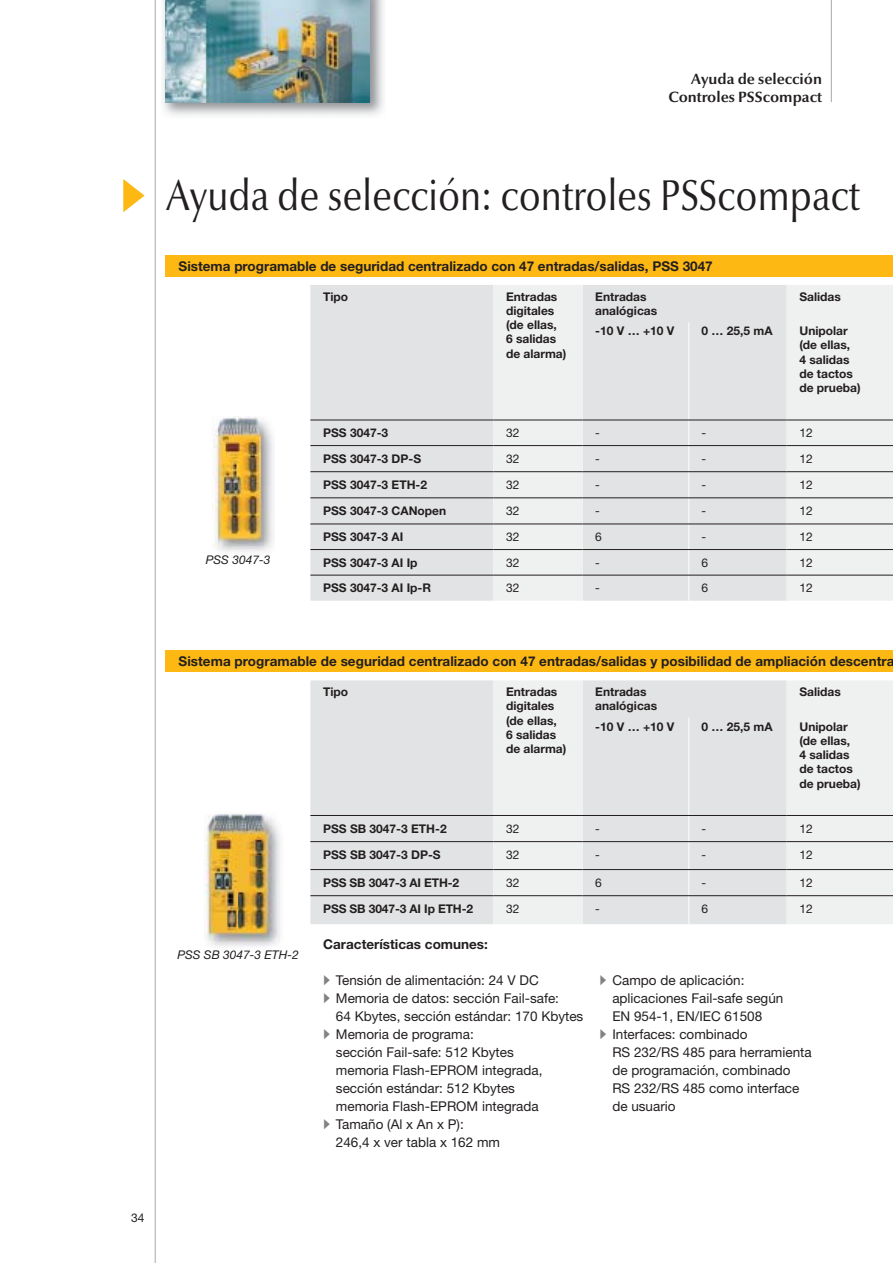
<style>
.page{position:relative;width:893px;height:1263px;background:#fff}
.page>*{position:absolute;margin:0;border:0;box-sizing:border-box;transform-origin:0 0}
.t1{font:43.5px "Optima Nova LT Pro";color:#231f20;scale:.85 1}
.t2{font:700 15px/18px "Optima Nova LT Pro";color:#231f20;text-align:right}
.t3{font:13.5px/18px "Helvetica Neue LT Pro";color:#231f20}
.t4{font:700 13.5px "Helvetica Neue LT Pro";color:#231f20}
.t5{font:700 12px/14.2px "Helvetica Neue LT Pro";color:#231f20}
.t6{font:12px "Helvetica Neue LT Pro";color:#231f20}
.t7{font:italic 12px "Helvetica Neue LT Pro";color:#231f20}
.s1{color:#808285}
</style>
<div class="page">
<img style="left:163px;top:0;width:221px;height:116px">
<img style="left:166px;top:0;width:204px;height:102px">
<div style="left:166px;top:651px;width:727px;height:21px;background:#fdb813"></div>
<div style="left:166px;top:255px;width:727px;height:21px;background:#fdb813"></div>
<svg style="left:123px;top:179px;width:22px;height:33px"></svg>
<img style="left:212px;top:422px;width:62px;height:130px">
<img style="left:213px;top:416px;width:51px;height:130px">
<img style="left:204px;top:820px;width:76px;height:127px">
<img style="left:205px;top:814px;width:67px;height:127px">
<hr style="left:831px;top:0;width:1px;height:102px;background:#a7a9ac">
<hr style="left:155px;top:0;width:1px;height:1262px;background:#a7a9ac">
<div style="left:310px;top:285px;width:183px;height:316px;background:#e2e3e4"></div>
<svg style="left:493px;top:285px;width:400px;height:316px;fill:#e2e3e4"></svg>
<hr style="left:310px;top:420px;width:183px;height:1px;background:#231f20">
<hr style="left:310px;top:445px;width:183px;height:1px;background:#231f20">
<hr style="left:310px;top:471px;width:183px;height:1px;background:#231f20">
<hr style="left:310px;top:497px;width:183px;height:1px;background:#231f20">
<hr style="left:310px;top:524px;width:183px;height:1px;background:#231f20">
<hr style="left:310px;top:549px;width:183px;height:1px;background:#231f20">
<hr style="left:310px;top:575px;width:183px;height:1px;background:#231f20">
<hr style="left:493px;top:445px;width:90px;height:1px;background:#231f20">
<hr style="left:493px;top:471px;width:90px;height:1px;background:#231f20">
<hr style="left:493px;top:497px;width:90px;height:1px;background:#231f20">
<hr style="left:493px;top:524px;width:90px;height:1px;background:#231f20">
<hr style="left:493px;top:549px;width:90px;height:1px;background:#231f20">
<hr style="left:493px;top:575px;width:90px;height:1px;background:#231f20">
<hr style="left:493px;top:420px;width:90px;height:1px;background:#231f20">
<hr style="left:688px;top:322px;width:1px;height:98px;background:#fff">
<svg style="left:688px;top:421px;width:1px;height:180px"></svg>
<hr style="left:583px;top:420px;width:204px;height:1px;background:#231f20">
<hr style="left:583px;top:445px;width:204px;height:1px;background:#231f20">
<hr style="left:583px;top:471px;width:204px;height:1px;background:#231f20">
<hr style="left:583px;top:497px;width:204px;height:1px;background:#231f20">
<hr style="left:583px;top:524px;width:204px;height:1px;background:#231f20">
<hr style="left:583px;top:549px;width:204px;height:1px;background:#231f20">
<hr style="left:583px;top:575px;width:204px;height:1px;background:#231f20">
<hr style="left:787px;top:420px;width:106px;height:1px;background:#231f20">
<hr style="left:787px;top:445px;width:106px;height:1px;background:#231f20">
<hr style="left:787px;top:471px;width:106px;height:1px;background:#231f20">
<hr style="left:787px;top:497px;width:106px;height:1px;background:#231f20">
<hr style="left:787px;top:524px;width:106px;height:1px;background:#231f20">
<hr style="left:787px;top:549px;width:106px;height:1px;background:#231f20">
<hr style="left:787px;top:575px;width:106px;height:1px;background:#231f20">
<div style="left:310px;top:680px;width:183px;height:244px;background:#e2e3e4"></div>
<svg style="left:493px;top:680px;width:400px;height:244px;fill:#e2e3e4"></svg>
<hr style="left:310px;top:841px;width:183px;height:1px;background:#231f20">
<hr style="left:310px;top:869px;width:183px;height:1px;background:#231f20">
<hr style="left:310px;top:895px;width:183px;height:1px;background:#231f20">
<hr style="left:493px;top:841px;width:90px;height:1px;background:#231f20">
<hr style="left:493px;top:869px;width:90px;height:1px;background:#231f20">
<hr style="left:493px;top:895px;width:90px;height:1px;background:#231f20">
<hr style="left:688px;top:718px;width:1px;height:97px;background:#fff">
<svg style="left:688px;top:816px;width:1px;height:108px"></svg>
<hr style="left:583px;top:841px;width:204px;height:1px;background:#231f20">
<hr style="left:583px;top:869px;width:204px;height:1px;background:#231f20">
<hr style="left:583px;top:895px;width:204px;height:1px;background:#231f20">
<hr style="left:787px;top:841px;width:106px;height:1px;background:#231f20">
<hr style="left:787px;top:869px;width:106px;height:1px;background:#231f20">
<hr style="left:787px;top:895px;width:106px;height:1px;background:#231f20">
<hr style="left:310px;top:815px;width:477px;height:1px;background:#231f20">
<hr style="left:787px;top:815px;width:106px;height:1px;background:#231f20">
<p class="t2" style="left:668px;top:71px;width:155px">Ayuda de selección<br>Controles PSScompact</p>
<h1 class="t1" style="left:166px;top:178px;width:818px">Ayuda de selección: controles PSScompact</h1>
<p class="t4" style="left:179px;top:261px;width:536px">Sistema programable de seguridad centralizado con 47 entradas/salidas, PSS 3047</p>
<p class="t5" style="left:323px;top:290px;width:27px">Tipo</p>
<p class="t5" style="left:506px;top:290px;width:62px">Entradas digitales (de ellas,<br>6 salidas de alarma)</p>
<p class="t5" style="left:595px;top:290px;width:63px">Entradas analógicas</p>
<p class="t5" style="left:799px;top:290px;width:43px">Salidas</p>
<p class="t5" style="left:595px;top:325px;width:81px">-10 V … +10 V</p>
<p class="t5" style="left:702px;top:325px;width:73px">0 … 25,5 mA</p>
<p class="t5" style="left:799px;top:325px;width:63px">Unipolar (de ellas,<br>4 salidas de tactos de prueba)</p>
<p class="t7" style="left:206px;top:555px;width:66px">PSS 3047-3</p>
<p class="t5" style="left:323px;top:427px;width:67px">PSS 3047-3</p>
<p class="t6" style="left:506px;top:428px;width:15px">32</p>
<p class="t6" style="left:595px;top:428px;width:6px">-</p>
<p class="t6" style="left:702px;top:428px;width:6px">-</p>
<p class="t6" style="left:799px;top:428px;width:15px">12</p>
<p class="t5" style="left:323px;top:452px;width:100px">PSS 3047-3 DP-S</p>
<p class="t6" style="left:506px;top:454px;width:15px">32</p>
<p class="t6" style="left:595px;top:454px;width:6px">-</p>
<p class="t6" style="left:702px;top:454px;width:6px">-</p>
<p class="t6" style="left:799px;top:454px;width:15px">12</p>
<p class="t5" style="left:323px;top:478px;width:106px">PSS 3047-3 ETH-2</p>
<p class="t6" style="left:506px;top:480px;width:15px">32</p>
<p class="t6" style="left:595px;top:480px;width:6px">-</p>
<p class="t6" style="left:702px;top:480px;width:6px">-</p>
<p class="t6" style="left:799px;top:480px;width:15px">12</p>
<p class="t5" style="left:323px;top:505px;width:125px">PSS 3047-3 CANopen</p>
<p class="t6" style="left:506px;top:506px;width:15px">32</p>
<p class="t6" style="left:595px;top:506px;width:6px">-</p>
<p class="t6" style="left:702px;top:506px;width:6px">-</p>
<p class="t6" style="left:799px;top:506px;width:15px">12</p>
<p class="t5" style="left:323px;top:531px;width:82px">PSS 3047-3 AI</p>
<p class="t6" style="left:506px;top:532px;width:15px">32</p>
<p class="t6" style="left:595px;top:532px;width:8px">6</p>
<p class="t6" style="left:702px;top:532px;width:6px">-</p>
<p class="t6" style="left:799px;top:532px;width:15px">12</p>
<p class="t5" style="left:323px;top:556px;width:96px">PSS 3047-3 AI Ip</p>
<p class="t6" style="left:506px;top:558px;width:15px">32</p>
<p class="t6" style="left:595px;top:558px;width:6px">-</p>
<p class="t6" style="left:702px;top:558px;width:8px">6</p>
<p class="t6" style="left:799px;top:558px;width:15px">12</p>
<p class="t5" style="left:323px;top:582px;width:109px">PSS 3047-3 AI Ip-R</p>
<p class="t6" style="left:506px;top:583px;width:15px">32</p>
<p class="t6" style="left:595px;top:583px;width:6px">-</p>
<p class="t6" style="left:702px;top:583px;width:8px">6</p>
<p class="t6" style="left:799px;top:583px;width:15px">12</p>
<p class="t4" style="left:179px;top:656px;width:717px">Sistema programable de seguridad centralizado con 47 entradas/salidas y posibilidad de ampliación descentra</p>
<p class="t5" style="left:323px;top:686px;width:27px">Tipo</p>
<p class="t5" style="left:506px;top:686px;width:62px">Entradas digitales (de ellas,<br>6 salidas de alarma)</p>
<p class="t5" style="left:595px;top:686px;width:63px">Entradas analógicas</p>
<p class="t5" style="left:799px;top:686px;width:43px">Salidas</p>
<p class="t5" style="left:595px;top:720px;width:81px">-10 V … +10 V</p>
<p class="t5" style="left:702px;top:720px;width:73px">0 … 25,5 mA</p>
<p class="t5" style="left:799px;top:720px;width:63px">Unipolar (de ellas,<br>4 salidas de tactos de prueba)</p>
<p class="t7" style="left:177px;top:950px;width:123px">PSS SB 3047-3 ETH-2</p>
<p class="t5" style="left:323px;top:822px;width:125px">PSS SB 3047-3 ETH-2</p>
<p class="t6" style="left:506px;top:824px;width:15px">32</p>
<p class="t6" style="left:595px;top:824px;width:6px">-</p>
<p class="t6" style="left:702px;top:824px;width:6px">-</p>
<p class="t6" style="left:799px;top:824px;width:15px">12</p>
<p class="t5" style="left:323px;top:848px;width:119px">PSS SB 3047-3 DP-S</p>
<p class="t6" style="left:506px;top:850px;width:15px">32</p>
<p class="t6" style="left:595px;top:850px;width:6px">-</p>
<p class="t6" style="left:702px;top:850px;width:6px">-</p>
<p class="t6" style="left:799px;top:850px;width:15px">12</p>
<p class="t5" style="left:323px;top:876px;width:138px">PSS SB 3047-3 AI ETH-2</p>
<p class="t6" style="left:506px;top:878px;width:15px">32</p>
<p class="t6" style="left:595px;top:878px;width:8px">6</p>
<p class="t6" style="left:702px;top:878px;width:6px">-</p>
<p class="t6" style="left:799px;top:878px;width:15px">12</p>
<p class="t5" style="left:323px;top:902px;width:151px">PSS SB 3047-3 AI Ip ETH-2</p>
<p class="t6" style="left:506px;top:904px;width:15px">32</p>
<p class="t6" style="left:595px;top:904px;width:6px">-</p>
<p class="t6" style="left:702px;top:904px;width:8px">6</p>
<p class="t6" style="left:799px;top:904px;width:15px">12</p>
<p class="t4" style="left:323px;top:940px;width:166px">Características comunes:</p>
<p class="t3" style="left:323px;top:973px;width:217px"><span class="s1">•</span> Tensión de alimentación: 24 V DC</p>
<p class="t3" style="left:336px;top:991px;width:249px;text-indent:-13px"><span class="s1">•</span> Memoria de datos: sección Fail-safe:<br>64 Kbytes, sección estándar: 170 Kbytes</p>
<p class="t3" style="left:336px;top:1027px;width:208px;text-indent:-13px"><span class="s1">•</span> Memoria de programa:<br>sección Fail-safe: 512 Kbytes memoria Flash-EPROM integrada, sección estándar: 512 Kbytes memoria Flash-EPROM integrada</p>
<p class="t3" style="left:336px;top:1117px;width:166px;text-indent:-13px"><span class="s1">•</span> Tamaño (Al x An x P):<br>246,4 x ver tabla x 162 mm</p>
<p class="t3" style="left:612px;top:973px;width:173px;text-indent:-13px"><span class="s1">•</span> Campo de aplicación: aplicaciones Fail-safe según<br>EN 954-1, EN/IEC 61508</p>
<p class="t3" style="left:612px;top:1027px;width:201px;text-indent:-13px"><span class="s1">•</span> Interfaces: combinado<br>RS 232/RS 485 para herramienta de programación, combinado<br>RS 232/RS 485 como interface de usuario</p>
<p class="t6" style="left:131px;top:1213px;width:15px">34</p>
</div>
